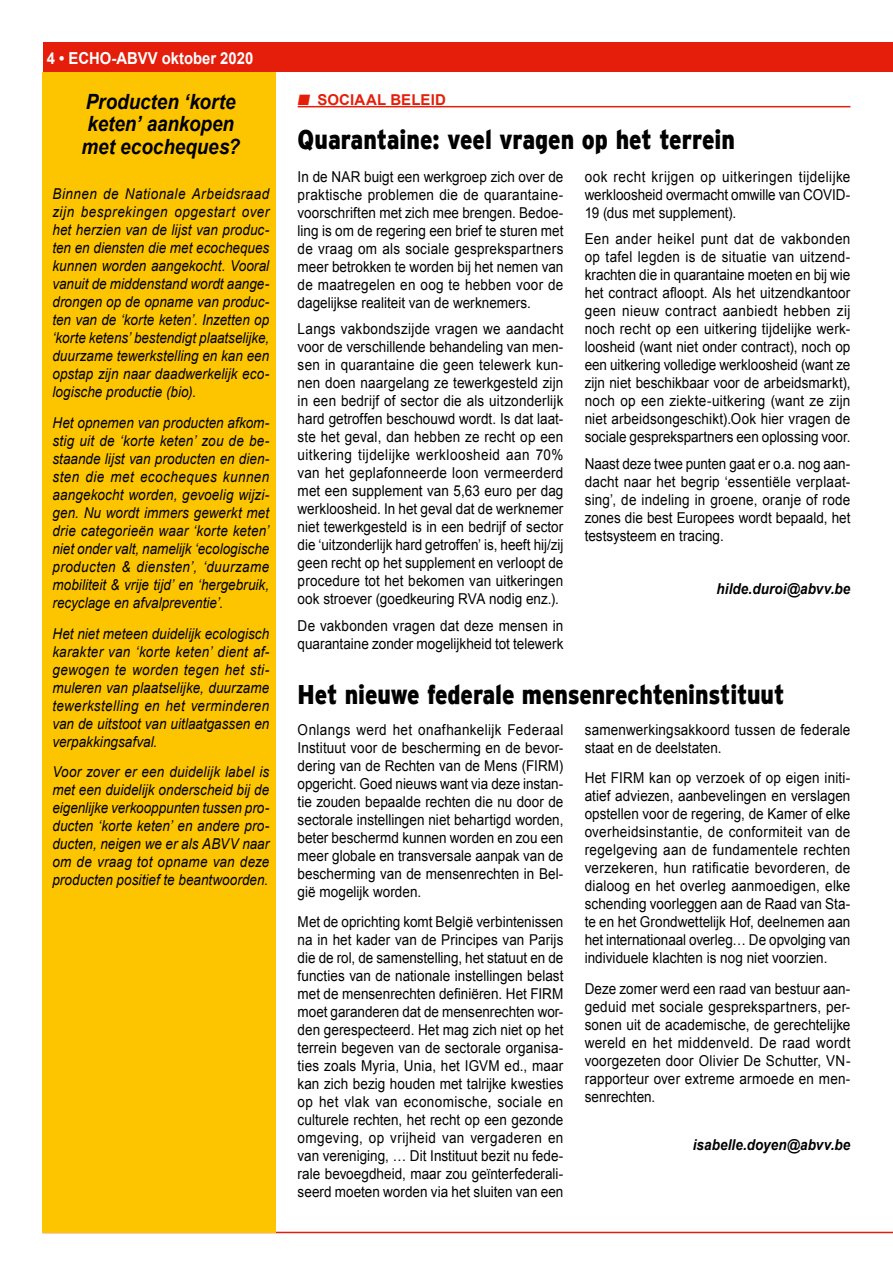
<style>
.page{position:relative;width:893px;height:1263px;background:#fff}
.page>*{position:absolute;margin:0;border:0;box-sizing:border-box;transform-origin:0 0}
.t1{font:900 27px "Interstate";letter-spacing:-.005em;color:#000;scale:.85 1}
.t2{font:italic 700 21px/22.5px "Arial";letter-spacing:-.005em;color:#000;scale:.9 1}
.t3{font:700 16.5px "Arial";color:#fff;scale:.9 1}
.t4{font:15px/18px "Arial";letter-spacing:.005em;color:#000;text-align:justify;scale:.9 1}
.t5{font:italic 15px/18px "Arial";letter-spacing:.005em;color:#000;text-align:justify;scale:.9 1}
.t6{font:italic 700 15px "Arial";letter-spacing:.005em;color:#000;scale:.9 1}
.t7{font:700 15px "Arial";letter-spacing:.005em;color:#e41e0a}
</style>
<div class="page">
<div style="left:43px;top:43px;width:850px;height:29px;background:#e41e0a"></div>
<hr style="left:43px;top:1232px;width:850px;height:1px;background:#e41e0a">
<div style="left:43px;top:72px;width:233px;height:1161px;background:#fdc500"></div>
<hr style="left:298px;top:106px;width:552px;height:1px;background:#e41e0a">
<p class="t3" style="left:47px;top:47px;width:231px">4 • ECHO-ABVV oktober 2020</p>
<h2 class="t2" style="left:82px;top:91px;width:178px">Producten ‘korte keten’ aankopen met ecocheques?</h2>
<p class="t5" style="left:52px;top:185px;width:242px">Binnen de Nationale Arbeidsraad zijn besprekingen opgestart over het herzien van de lijst van produc&shy;ten en diensten die met ecocheques kunnen worden aangekocht. Vooral vanuit de middenstand wordt aange&shy;drongen op de opname van produc&shy;ten van de ‘korte keten’. Inzetten op ‘korte ketens’ bestendigt plaatselijke, duurzame tewerkstelling en kan een opstap zijn naar daadwerkelijk eco&shy;logische productie (bio).</p>
<p class="t5" style="left:52px;top:414px;width:242px">Het opnemen van producten afkom&shy;stig uit de ‘korte keten’ zou de be&shy;staande lijst van producten en dien&shy;sten die met ecocheques kunnen aangekocht worden, gevoelig wijzi&shy;gen. Nu wordt immers gewerkt met drie categorieën waar ‘korte keten’ niet onder valt, namelijk ‘ecologische producten &amp; diensten’, ‘duurzame mobiliteit &amp; vrije tijd’ en ‘hergebruik, recyclage en afvalpreventie’.</p>
<p class="t5" style="left:52px;top:625px;width:242px">Het niet meteen duidelijk ecologisch karakter van ‘korte keten’ dient af&shy;gewogen te worden tegen het sti&shy;muleren van plaatselijke, duurzame tewerkstelling en het verminderen van de uitstoot van uitlaatgassen en verpakkingsafval.</p>
<p class="t5" style="left:52px;top:763px;width:242px">Voor zover er een duidelijk label is met een duidelijk onderscheid bij de eigenlijke verkooppunten tussen pro&shy;ducten ‘korte keten’ en andere pro&shy;ducten, neigen we er als ABVV naar om de vraag tot opname van deze producten positief te beantwoorden.</p>
<p class="t7" style="left:298px;top:90px;width:150px">■ SOCIAAL BELEID</p>
<h1 class="t1" style="left:298px;top:124px;width:516px">Quarantaine: veel vragen op het terrein</h1>
<p class="t4" style="left:298px;top:168px;width:297px">In de NAR buigt een werkgroep zich over de praktische problemen die de quarantaine&shy;voorschriften met zich mee brengen. Bedoe&shy;ling is om de regering een brief te sturen met de vraag om als sociale gesprekspartners meer betrokken te worden bij het nemen van de maatregelen en oog te hebben voor de dagelijkse realiteit van de werknemers.</p>
<p class="t4" style="left:298px;top:320px;width:297px">Langs vakbondszijde vragen we aandacht voor de verschillende behandeling van men&shy;sen in quarantaine die geen telewerk kun&shy;nen doen naargelang ze tewerkgesteld zijn in een bedrijf of sector die als uitzonderlijk hard getroffen beschouwd wordt. Is dat laat&shy;ste het geval, dan hebben ze recht op een uitkering tijdelijke werkloosheid aan 70% van het geplafonneerde loon vermeerderd met een supplement van 5,63 euro per dag werkloosheid. In het geval dat de werknemer niet tewerkgesteld is in een bedrijf of sector die ‘uitzonderlijk hard getroffen’ is, heeft hij/zij geen recht op het supplement en verloopt de procedure tot het bekomen van uitkeringen ook stroever (goedkeuring RVA nodig enz.).</p>
<p class="t4" style="left:298px;top:617px;width:297px">De vakbonden vragen dat deze mensen in quarantaine zonder mogelijkheid tot telewerk</p>
<p class="t4" style="left:585px;top:168px;width:297px">ook recht krijgen op uitkeringen tijdelijke werkloosheid overmacht omwille van COVID-19 (dus met supplement).</p>
<p class="t4" style="left:585px;top:230px;width:297px">Een ander heikel punt dat de vakbonden op tafel legden is de situatie van uitzend&shy;krachten die in quarantaine moeten en bij wie het contract afloopt. Als het uitzendkantoor geen nieuw contract aanbiedt hebben zij noch recht op een uitkering tijdelijke werk&shy;loosheid (want niet onder contract), noch op een uitkering volledige werkloosheid (want ze zijn niet beschikbaar voor de arbeidsmarkt), noch op een ziekte-uitkering (want ze zijn niet arbeidsongeschikt).Ook hier vragen de sociale gesprekspartners een oplossing voor.</p>
<p class="t4" style="left:585px;top:455px;width:297px">Naast deze twee punten gaat er o.a. nog aan&shy;dacht naar het begrip ‘essentiële verplaat&shy;sing’, de indeling in groene, oranje of rode zones die best Europees wordt bepaald, het testsysteem en tracing.</p>
<p class="t6" style="left:717px;top:579px;width:150px">hilde.duroi@abvv.be</p>
<h1 class="t1" style="left:298px;top:679px;width:574px">Het nieuwe federale mensenrechteninstituut</h1>
<p class="t4" style="left:298px;top:720px;width:297px">Onlangs werd het onafhankelijk Federaal Instituut voor de bescherming en de bevor&shy;dering van de Rechten van de Mens (FIRM) opgericht. Goed nieuws want via deze instan&shy;tie zouden bepaalde rechten die nu door de sectorale instellingen niet behartigd worden, beter beschermd kunnen worden en zou een meer globale en transversale aanpak van de bescherming van de mensenrechten in Bel&shy;gië mogelijk worden.</p>
<p class="t4" style="left:298px;top:913px;width:297px">Met de oprichting komt België verbintenissen na in het kader van de Principes van Parijs die de rol, de samenstelling, het statuut en de functies van de nationale instellingen belast met de mensenrechten definiëren. Het FIRM moet garanderen dat de mensenrechten wor&shy;den gerespecteerd. Het mag zich niet op het terrein begeven van de sectorale organisa&shy;ties zoals Myria, Unia, het IGVM ed., maar kan zich bezig houden met talrijke kwesties op het vlak van economische, sociale en culturele rechten, het recht op een gezonde omgeving, op vrijheid van vergaderen en van vereniging, … Dit Instituut bezit nu fede&shy;rale bevoegdheid, maar zou geïnterfederali&shy;seerd moeten worden via het sluiten van een</p>
<p class="t4" style="left:585px;top:720px;width:297px">samenwerkingsakkoord tussen de federale staat en de deelstaten.</p>
<p class="t4" style="left:585px;top:769px;width:297px">Het FIRM kan op verzoek of op eigen initi&shy;atief adviezen, aanbevelingen en verslagen opstellen voor de regering, de Kamer of elke overheidsinstantie, de conformiteit van de regelgeving aan de fundamentele rechten verzekeren, hun ratificatie bevorderen, de dialoog en het overleg aanmoedigen, elke schending voorleggen aan de Raad van Sta&shy;te en het Grondwettelijk Hof, deelnemen aan het internationaal overleg… De opvolging van individuele klachten is nog niet voorzien.</p>
<p class="t4" style="left:585px;top:980px;width:297px">Deze zomer werd een raad van bestuur aan&shy;geduid met sociale gesprekspartners, per&shy;sonen uit de academische, de gerechtelijke wereld en het middenveld. De raad wordt voorgezeten door Olivier De Schutter, VN&shy;rapporteur over extreme armoede en men&shy;senrechten.</p>
<p class="t6" style="left:693px;top:1135px;width:177px">isabelle.doyen@abvv.be</p>
</div>
